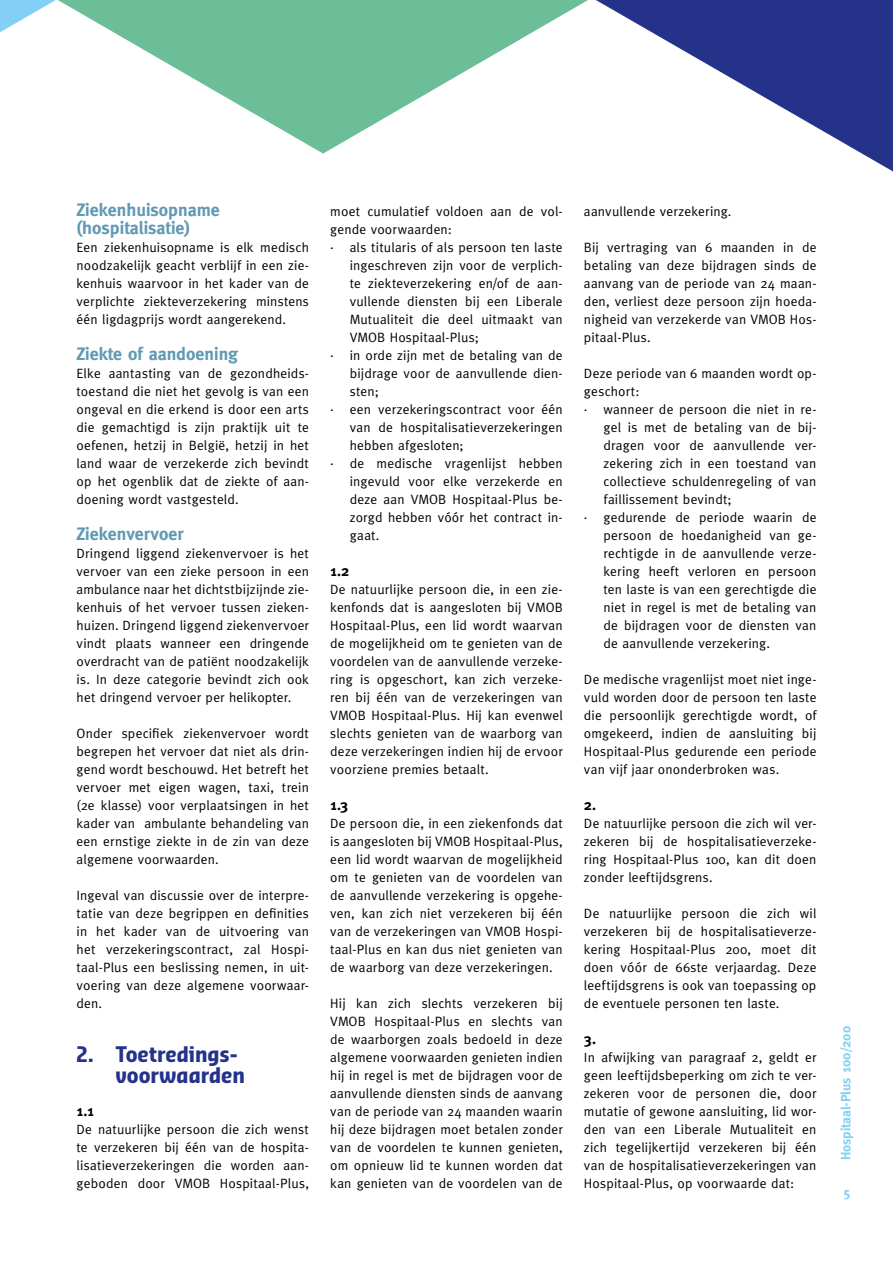
<style>
.page{position:relative;width:893px;height:1263px;background:#fff}
.page>*{position:absolute;margin:0;border:0;box-sizing:border-box;transform-origin:0 0}
.t1{font:700 21px/21px "Sansa Con Pro";color:#25328a}
.t2{font:700 18px/18px "Meta";color:#6099b3}
.t3{font:700 15px "Meta";color:#000}
.t4{font:13.5px/18px "Meta";letter-spacing:.015em;color:#000;text-align:justify}
.t5{font:700 13.5px "Meta";color:#82d0f5}
</style>
<div class="page">
<svg style="left:120px;top:0;width:453px;height:154px;fill:#6cbe98"></svg>
<svg style="left:0;top:0;width:120px;height:36px"></svg>
<svg style="left:573px;top:0;width:320px;height:172px"></svg>
<h2 class="t2" style="left:77px;top:201px;width:145px">Ziekenhuisopname (hospitalisatie)</h2>
<p class="t4" style="left:77px;top:238px;width:234px">Een ziekenhuisopname is elk medisch noodzakelijk geacht verblijf in een zie&shy;kenhuis waarvoor in het kader van de verplichte ziekteverzekering minstens één ligdagprijs wordt aangerekend.</p>
<h2 class="t2" style="left:77px;top:345px;width:163px">Ziekte of aandoening</h2>
<p class="t4" style="left:77px;top:364px;width:234px">Elke aantasting van de gezondheids&shy;toestand die niet het gevolg is van een ongeval en die erkend is door een arts die gemachtigd is zijn praktijk uit te oefenen, hetzij in België, hetzij in het land waar de verzekerde zich bevindt op het ogenblik dat de ziekte of aan&shy;doening wordt vastgesteld.</p>
<h2 class="t2" style="left:77px;top:525px;width:108px">Ziekenvervoer</h2>
<p class="t4" style="left:77px;top:544px;width:234px">Dringend liggend ziekenvervoer is het vervoer van een zieke persoon in een ambulance naar het dichtstbijzijnde zie&shy;kenhuis of het vervoer tussen zieken&shy;huizen. Dringend liggend ziekenvervoer vindt plaats wanneer een dringende overdracht van de patiënt noodzakelijk is. In deze categorie bevindt zich ook het dringend vervoer per helikopter.</p>
<p class="t4" style="left:77px;top:724px;width:234px">Onder specifiek ziekenvervoer wordt begrepen het vervoer dat niet als drin&shy;gend wordt beschouwd. Het betreft het vervoer met eigen wagen, taxi, trein (2e klasse) voor verplaatsingen in het kader van ambulante behandeling van een ernstige ziekte in de zin van deze algemene voorwaarden.</p>
<p class="t4" style="left:77px;top:886px;width:234px">Ingeval van discussie over de interpre&shy;tatie van deze begrippen en definities in het kader van de uitvoering van het verzekeringscontract, zal Hospi&shy;taal-Plus een beslissing nemen, in uit&shy;voering van deze algemene voorwaar&shy;den.</p>
<h1 class="t1" style="left:116px;top:1044px;width:131px;text-indent:-39px">2. Toetredings&shy;voorwaarden</h1>
<p class="t3" style="left:77px;top:1102px;width:19px">1.1</p>
<p class="t4" style="left:77px;top:1120px;width:234px">De natuurlijke persoon die zich wenst te verzekeren bij één van de hospita&shy;lisatieverzekeringen die worden aan&shy;geboden door VMOB Hospitaal-Plus,</p>
<p class="t4" style="left:330px;top:202px;width:234px">moet cumulatief voldoen aan de vol-</p>
<p class="t4" style="left:330px;top:220px;width:123px">gende voorwaarden:</p>
<p class="t4" style="left:330px;top:238px;width:234px">· als titularis of als persoon ten laste</p>
<p class="t4" style="left:350px;top:256px;width:214px">ingeschreven zijn voor de verplich-</p>
<p class="t4" style="left:350px;top:274px;width:214px">te ziekteverzekering en/of de aan-</p>
<p class="t4" style="left:350px;top:292px;width:214px">vullende diensten bij een Liberale</p>
<p class="t4" style="left:350px;top:310px;width:214px">Mutualiteit die deel uitmaakt van</p>
<p class="t4" style="left:350px;top:328px;width:131px">VMOB Hospitaal-Plus;</p>
<p class="t4" style="left:330px;top:346px;width:234px">· in orde zijn met de betaling van de</p>
<p class="t4" style="left:350px;top:364px;width:214px">bijdrage voor de aanvullende dien-</p>
<p class="t4" style="left:350px;top:382px;width:31px">sten;</p>
<p class="t4" style="left:330px;top:400px;width:234px">· een verzekeringscontract voor één</p>
<p class="t4" style="left:350px;top:418px;width:214px">van de hospitalisatieverzekeringen</p>
<p class="t4" style="left:350px;top:436px;width:115px">hebben afgesloten;</p>
<p class="t4" style="left:330px;top:454px;width:234px">· de medische vragenlijst hebben</p>
<p class="t4" style="left:350px;top:472px;width:214px">ingevuld voor elke verzekerde en</p>
<p class="t4" style="left:350px;top:490px;width:214px">deze aan VMOB Hospitaal-Plus be-</p>
<p class="t4" style="left:350px;top:508px;width:214px">zorgd hebben vóór het contract in-</p>
<p class="t4" style="left:350px;top:526px;width:31px">gaat.</p>
<p class="t3" style="left:330px;top:562px;width:21px">1.2</p>
<p class="t4" style="left:330px;top:580px;width:234px">De natuurlijke persoon die, in een zie&shy;kenfonds dat is aangesloten bij VMOB Hospitaal-Plus, een lid wordt waarvan de mogelijkheid om te genieten van de voordelen van de aanvullende verzeke&shy;ring is opgeschort, kan zich verzeke&shy;ren bij één van de verzekeringen van VMOB Hospitaal-Plus. Hij kan evenwel slechts genieten van de waarborg van deze verzekeringen indien hij de ervoor voorziene premies betaalt.</p>
<p class="t3" style="left:330px;top:796px;width:20px">1.3</p>
<p class="t4" style="left:330px;top:814px;width:234px">De persoon die, in een ziekenfonds dat is aangesloten bij VMOB Hospitaal-Plus, een lid wordt waarvan de mogelijkheid om te genieten van de voordelen van de aanvullende verzekering is opgehe&shy;ven, kan zich niet verzekeren bij één van de verzekeringen van VMOB Hospi&shy;taal-Plus en kan dus niet genieten van de waarborg van deze verzekeringen.</p>
<p class="t4" style="left:330px;top:994px;width:234px">Hij kan zich slechts verzekeren bij VMOB Hospitaal-Plus en slechts van de waarborgen zoals bedoeld in deze algemene voorwaarden genieten indien hij in regel is met de bijdragen voor de aanvullende diensten sinds de aanvang van de periode van 24 maanden waarin hij deze bijdragen moet betalen zonder van de voordelen te kunnen genieten, om opnieuw lid te kunnen worden dat kan genieten van de voordelen van de</p>
<p class="t4" style="left:584px;top:202px;width:149px">aanvullende verzekering.</p>
<p class="t4" style="left:584px;top:238px;width:234px">Bij vertraging van 6 maanden in de betaling van deze bijdragen sinds de aanvang van de periode van 24 maan&shy;den, verliest deze persoon zijn hoeda&shy;nigheid van verzekerde van VMOB Hos&shy;pitaal-Plus.</p>
<p class="t4" style="left:584px;top:364px;width:234px">Deze periode van 6 maanden wordt op-</p>
<p class="t4" style="left:584px;top:382px;width:57px">geschort:</p>
<p class="t4" style="left:584px;top:400px;width:234px">· wanneer de persoon die niet in re-</p>
<p class="t4" style="left:603px;top:418px;width:214px">gel is met de betaling van de bij-</p>
<p class="t4" style="left:603px;top:436px;width:214px">dragen voor de aanvullende ver-</p>
<p class="t4" style="left:603px;top:454px;width:214px">zekering zich in een toestand van</p>
<p class="t4" style="left:603px;top:472px;width:214px">collectieve schuldenregeling of van</p>
<p class="t4" style="left:603px;top:490px;width:130px">faillissement bevindt;</p>
<p class="t4" style="left:584px;top:508px;width:234px">· gedurende de periode waarin de</p>
<p class="t4" style="left:603px;top:526px;width:214px">persoon de hoedanigheid van ge-</p>
<p class="t4" style="left:603px;top:544px;width:214px">rechtigde in de aanvullende verze-</p>
<p class="t4" style="left:603px;top:562px;width:214px">kering heeft verloren en persoon</p>
<p class="t4" style="left:603px;top:580px;width:214px">ten laste is van een gerechtigde die</p>
<p class="t4" style="left:603px;top:598px;width:214px">niet in regel is met de betaling van</p>
<p class="t4" style="left:603px;top:616px;width:214px">de bijdragen voor de diensten van</p>
<p class="t4" style="left:603px;top:634px;width:168px">de aanvullende verzekering.</p>
<p class="t4" style="left:584px;top:670px;width:234px">De medische vragenlijst moet niet inge&shy;vuld worden door de persoon ten laste die persoonlijk gerechtigde wordt, of omgekeerd, indien de aansluiting bij Hospitaal-Plus gedurende een periode van vijf jaar ononderbroken was.</p>
<p class="t3" style="left:584px;top:796px;width:14px">2.</p>
<p class="t4" style="left:584px;top:814px;width:234px">De natuurlijke persoon die zich wil ver&shy;zekeren bij de hospitalisatieverzeke&shy;ring Hospitaal-Plus 100, kan dit doen zonder leeftijdsgrens.</p>
<p class="t4" style="left:584px;top:904px;width:234px">De natuurlijke persoon die zich wil verzekeren bij de hospitalisatieverze&shy;kering Hospitaal-Plus 200, moet dit doen vóór de 66ste verjaardag. Deze leeftijdsgrens is ook van toepassing op de eventuele personen ten laste.</p>
<p class="t3" style="left:584px;top:1030px;width:14px">3.</p>
<p class="t4" style="left:584px;top:1048px;width:234px">In afwijking van paragraaf 2, geldt er geen leeftijdsbeperking om zich te ver&shy;zekeren voor de personen die, door mutatie of gewone aansluiting, lid wor&shy;den van een Liberale Mutualiteit en zich tegelijkertijd verzekeren bij één van de hospitalisatieverzekeringen van Hospitaal-Plus, op voorwaarde dat:</p>
<p class="t5" style="left:838px;top:1160px;width:136px;rotate:-90deg">Hospitaal-Plus 100/200</p>
<p class="t5" style="left:843px;top:1184px;width:9px">5</p>
</div>
